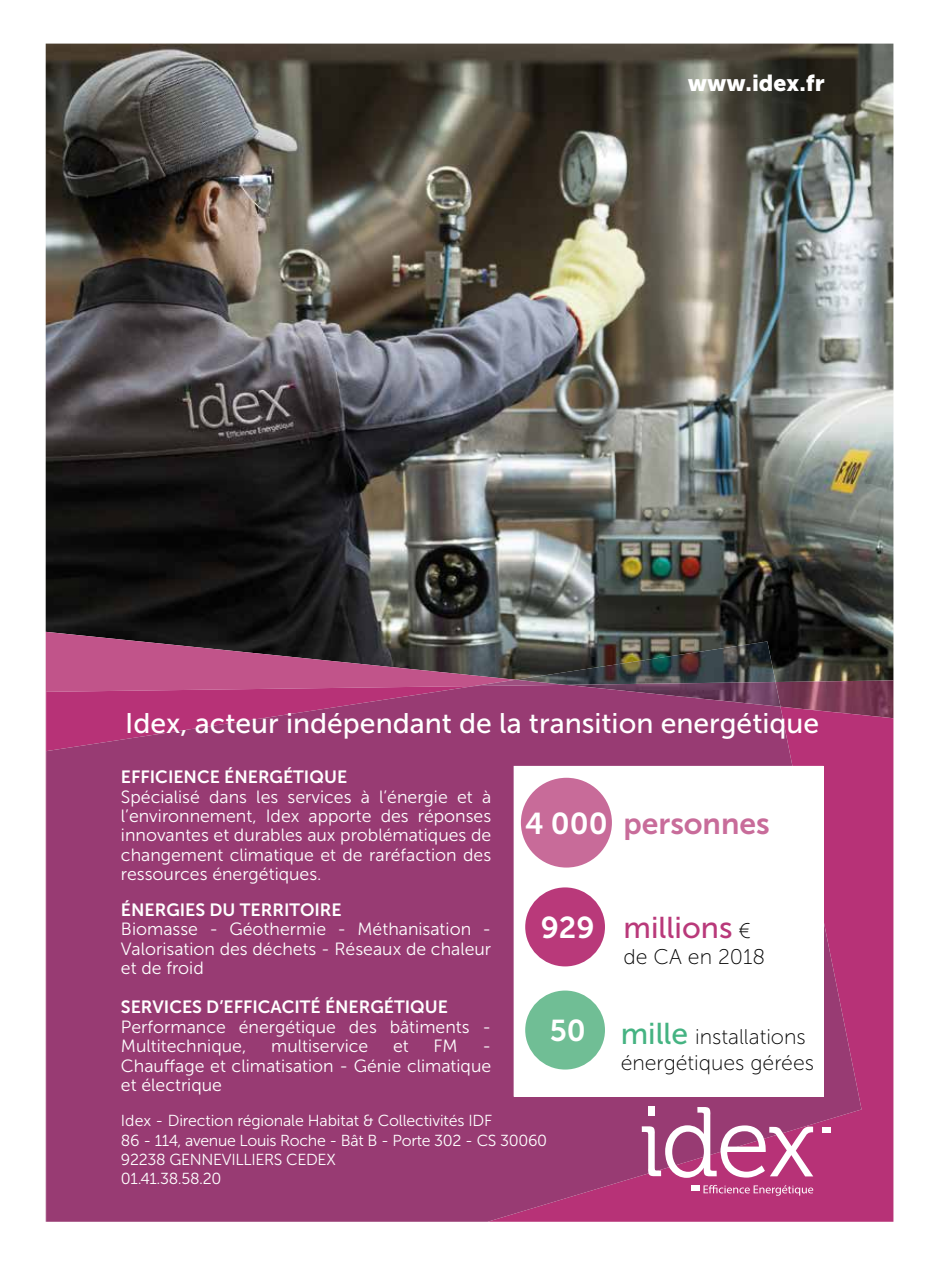
<style>
.page{position:relative;width:936px;height:1276px;background:#fff}
.page>*{position:absolute;margin:0;border:0;box-sizing:border-box;transform-origin:0 0}
.t1{font:30px "Museo Sans 500";color:#b9397a}
.t2{font:30px "Museo Sans 700";color:#c86c9a}
.t3{font:30px "Museo Sans 700";color:#fff}
.t4{font:28.35px "Museo Sans 500";color:#fff}
.t5{font:22.95px "Museo Sans 900";color:#fff}
.t6{font:21.3px/25.5px "Museo Sans 100";color:#000}
.t7{font:17.7px/19.5px "Museo Sans 300";color:#fff;text-align:justify}
.t8{font:17.7px "Museo Sans 700";color:#fff}
.t9{font:15.9px/19.5px "Museo Sans 300";letter-spacing:-.02em;color:#fff}
.s1{font-family:"Museo Sans 100";font-size:21.3px;color:#000}
.s2{font-family:"Museo Sans 500";font-size:30px;color:#45b382}
</style>
<div class="page">
<img style="left:46px;top:44px;width:847px;height:636px">
<svg style="left:46px;top:632px;width:469px;height:53px;fill:#c1548a"></svg>
<img style="left:386px;top:666px;width:129px;height:14px">
<img style="left:775px;top:680px;width:118px;height:6px">
<div style="left:861px;top:686px;width:32px;height:535px;background:#b73277"></div>
<img style="left:861px;top:706px;width:32px;height:12px">
<img style="left:515px;top:641px;width:260px;height:41px">
<svg style="left:474px;top:680px;width:41px;height:5px"></svg>
<img style="left:515px;top:680px;width:51px;height:5px">
<img style="left:566px;top:682px;width:214px;height:3px">
<svg style="left:46px;top:685px;width:815px;height:536px;fill:#983b73"></svg>
<img style="left:565px;top:685px;width:215px;height:22px">
<div style="left:513px;top:766px;width:310px;height:330px;background:#fff"></div>
<div style="left:821px;top:1126px;width:9px;height:6px;background:#fff"></div>
<div style="left:691px;top:1185px;width:8px;height:6px;background:#fff"></div>
<div style="left:648px;top:1106px;width:7px;height:9px;background:#fff"></div>
<svg style="left:703px;top:1185px;width:110px;height:10px"></svg>
<svg style="left:641px;top:1107px;width:172px;height:70px"></svg>
<div style="left:521px;top:778px;width:91px;height:89px;background:#c86b99;border-radius:50%"></div>
<div style="left:525px;top:990px;width:80px;height:79px;background:#70be95;border-radius:50%"></div>
<div style="left:525px;top:887px;width:80px;height:79px;background:#b9397a;border-radius:50%"></div>
<svg style="left:45px;top:44px;width:15px;height:1px"></svg>
<p class="t5" style="left:687px;top:69px;width:138px">www.idex.fr</p>
<h2 class="t4" style="left:125px;top:707px;width:695px">Idex, acteur indépendant de la transition energétique</h2>
<p class="t8" style="left:121px;top:767px;width:228px">EFFICIENCE ÉNERGÉTIQUE</p>
<p class="t7" style="left:121px;top:787px;width:372px">Spécialisé dans les services à l’énergie et à l’environnement, Idex apporte des réponses innovantes et durables aux problématiques de changement climatique et de raréfaction des ressources énergétiques.</p>
<h1 class="t3" style="left:525px;top:807px;width:84px">4 000</h1>
<h1 class="t2" style="left:623px;top:807px;width:147px">personnes</h1>
<p class="t8" style="left:121px;top:900px;width:222px">ÉNERGIES DU TERRITOIRE</p>
<p class="t7" style="left:121px;top:919px;width:372px">Biomasse - Géothermie - Méthanisation - Valorisation des déchets - Réseaux de chaleur et de froid</p>
<p class="t8" style="left:121px;top:997px;width:328px">SERVICES D’EFFICACITÉ ÉNERGÉTIQUE</p>
<p class="t7" style="left:121px;top:1017px;width:372px">Performance énergétique des bâtiments -<br>Multitechnique,</p>
<p class="t7" style="left:271px;top:1036px;width:99px">multiservice</p>
<p class="t7" style="left:393px;top:1036px;width:17px">et</p>
<p class="t7" style="left:433px;top:1036px;width:26px">FM</p>
<p class="t7" style="left:121px;top:1036px;width:372px;text-indent:361px">- Chauffage et climatisation - Génie climatique et électrique</p>
<h1 class="t3" style="left:540px;top:911px;width:55px">929</h1>
<h1 class="t3" style="left:549px;top:1014px;width:38px">50</h1>
<p class="t9" style="left:121px;top:1111px;width:427px">Idex - Direction régionale Habitat &amp; Collectivités IDF<br>86 - 114, avenue Louis Roche - Bât B - Porte 302 - CS 30060<br>92238 GENNEVILLIERS CEDEX<br>01.41.38.58.20</p>
<h1 class="t1" style="left:623px;top:911px;width:129px">millions <span class="s1">€</span></h1>
<p class="t6" style="left:623px;top:944px;width:143px">de CA en 2018</p>
<p class="t6" style="left:620px;top:1024px;width:195px"><span class="s2">mille</span> installations énergétiques gérées</p>
</div>
